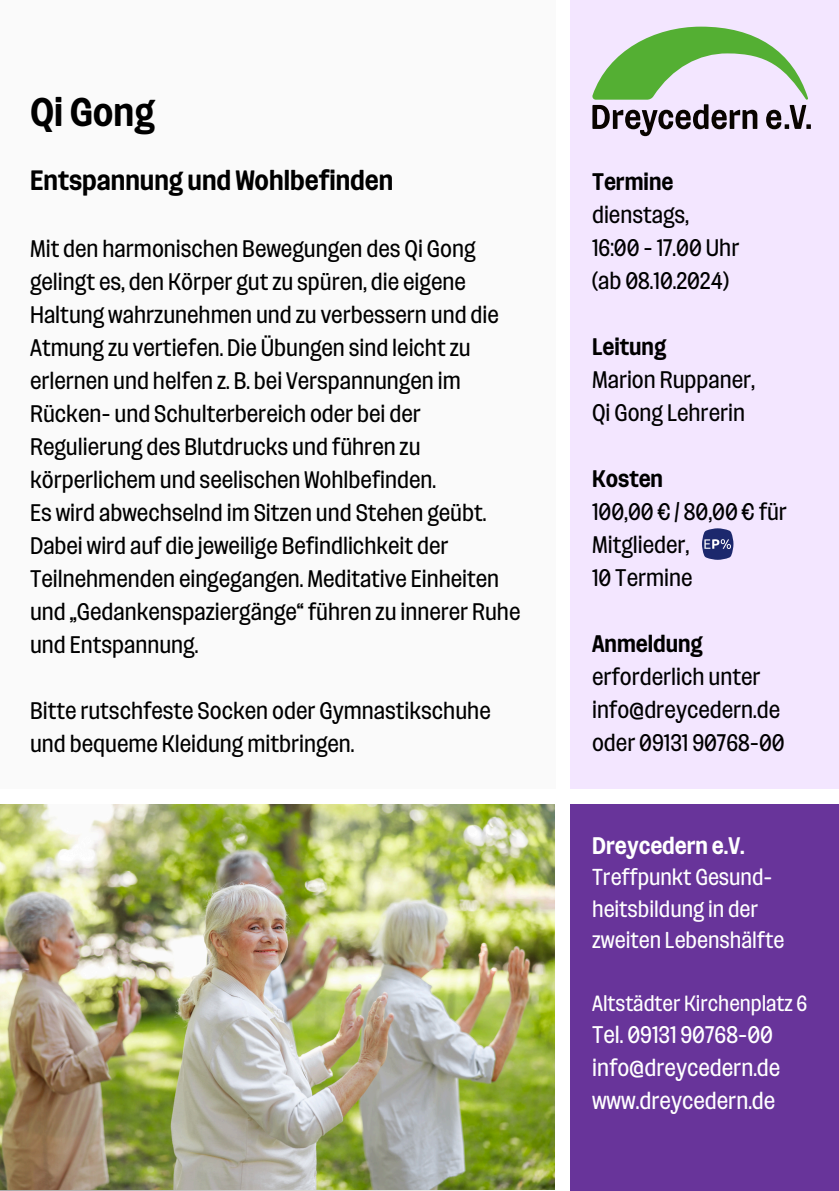
<style>
.page{position:relative;width:839px;height:1191px;background:#fff}
.page>*{position:absolute;margin:0;border:0;box-sizing:border-box;transform-origin:0 0}
.t1{font:700 40px "Routine";color:#000}
.t2{font:700 28px "Routine";color:#000}
.t3{font:24px/33px "Routine";color:#000}
.t4{font:24px "Routine";color:#fff}
.t5{font:700 24px "Routine";color:#000}
.t6{font:700 24px "Routine";color:#fff}
.t7{font:23px "Routine";color:#fff}
.t8{font:22px "Routine";color:#fff}
</style>
<div class="page">
<div style="left:0;top:0;width:555px;height:1191px;background:#fafafa"></div>
<div style="left:570px;top:0;width:268px;height:789px;background:#f3e6ff"></div>
<div style="left:570px;top:804px;width:268px;height:387px;background:#68349a"></div>
<svg style="left:592px;top:27px;width:218px;height:109px"></svg>
<div style="left:0;top:789px;width:555px;height:15px;background:#fff"></div>
<svg style="left:702px;top:528px;width:31px;height:32px"></svg>
<img style="left:0;top:804px;width:554px;height:386px">
<p class="t1" style="left:30px;top:89px;width:126px">Qi Gong</p>
<p class="t2" style="left:30px;top:164px;width:365px">Entspannung und Wohlbefinden</p>
<p class="t3" style="left:30px;top:233px;width:470px">Mit den harmonischen Bewegungen des Qi Gong gelingt es, den Körper gut zu spüren, die eigene Haltung wahrzunehmen und zu verbessern und die Atmung zu vertiefen. Die Übungen sind leicht zu erlernen und helfen z. B. bei Verspannungen im Rücken- und Schulterbereich oder bei der Regulierung des Blutdrucks und führen zu körperlichem und seelischen Wohlbefinden.</p>
<p class="t3" style="left:30px;top:497px;width:492px">Es wird abwechselnd im Sitzen und Stehen geübt.<br>Dabei wird auf die jeweilige Befindlichkeit der Teilnehmenden eingegangen. Meditative Einheiten und „Gedankenspaziergänge“ führen zu innerer Ruhe und Entspannung.</p>
<p class="t3" style="left:30px;top:695px;width:462px">Bitte rutschfeste Socken oder Gymnastikschuhe und bequeme Kleidung mitbringen.</p>
<h1 class="t5" style="left:592px;top:168px;width:83px">Termine</h1>
<p class="t3" style="left:592px;top:198px;width:98px">dienstags,</p>
<h2 class="t3" style="left:592px;top:231px;width:149px">16:00 - 17.00 Uhr</h2>
<p class="t3" style="left:592px;top:264px;width:138px">(ab 08.10.2024)</p>
<p class="t5" style="left:592px;top:333px;width:76px">Leitung</p>
<p class="t3" style="left:592px;top:363px;width:164px">Marion Ruppaner,</p>
<p class="t3" style="left:592px;top:396px;width:154px">Qi Gong Lehrerin</p>
<p class="t5" style="left:592px;top:465px;width:72px">Kosten</p>
<p class="t3" style="left:592px;top:495px;width:196px">100,00 € / 80,00 € für<br>Mitglieder,</p>
<p class="t3" style="left:592px;top:561px;width:102px">10 Termine</p>
<p class="t5" style="left:592px;top:630px;width:112px">Anmeldung</p>
<p class="t3" style="left:592px;top:660px;width:194px">erforderlich unter info@dreycedern.de oder 09131 90768-00</p>
<p class="t6" style="left:592px;top:831px;width:154px">Dreycedern e.V.</p>
<p class="t7" style="left:592px;top:864px;width:182px">Treffpunkt Gesund-</p>
<p class="t7" style="left:592px;top:895px;width:167px">heitsbildung in der</p>
<p class="t7" style="left:592px;top:927px;width:194px">zweiten Lebenshälfte</p>
<p class="t8" style="left:592px;top:991px;width:217px">Altstädter Kirchenplatz 6</p>
<p class="t4" style="left:592px;top:1020px;width:182px">Tel. 09131 90768-00</p>
<p class="t4" style="left:592px;top:1053px;width:190px">info@dreycedern.de</p>
<p class="t4" style="left:592px;top:1086px;width:185px">www.dreycedern.de</p>
</div>
